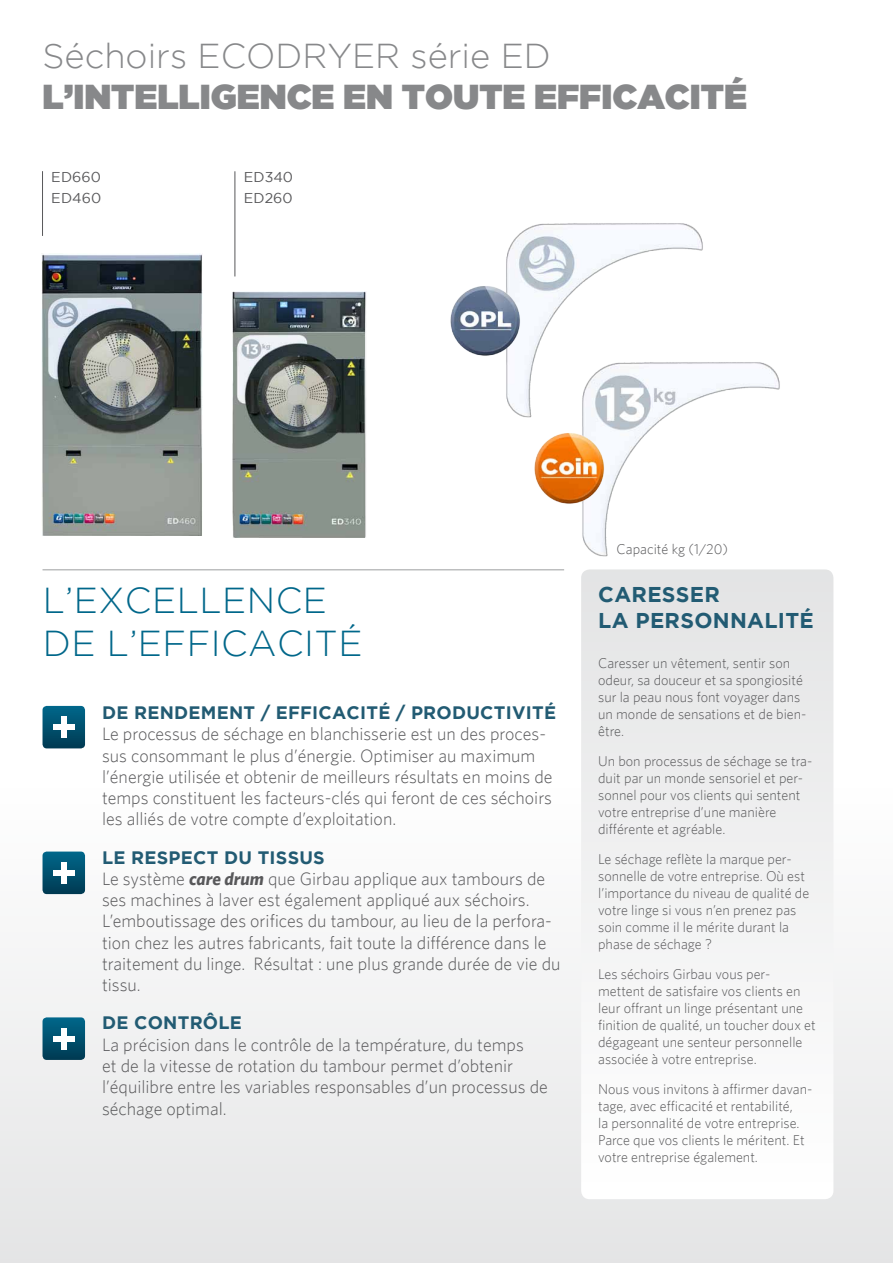
<style>
.page{position:relative;width:893px;height:1263px;background:#fff}
.page>*{position:absolute;margin:0;border:0;box-sizing:border-box;transform-origin:0 0}
.t1{font:300 36px/42.5px "Gotham";letter-spacing:.015em;color:#00678a}
.t2{font:34.5px "Gotham Ultra";color:#87888a}
.t3{font:300 34.5px "Gotham";color:#87888a}
.t4{font:700 21.3px/25.5px "Gotham";letter-spacing:.015em;color:#225b73}
.t5{font:300 18px/21.3px "Whitney";color:#58585a}
.t6{font:700 18px "Gotham";letter-spacing:.015em;color:#225b73}
.t7{font:300 14.25px/17px "Whitney";color:#58585a}
.t8{font:14.25px/21.3px "Gotham";color:#58585a}
.s1{font-weight:700;font-style:italic}
</style>
<div class="page">
<div style="left:0;top:774px;width:893px;height:489px;background:linear-gradient(to bottom,#fff,#e4e5e5)"></div>
<img style="left:232px;top:291px;width:134px;height:247px">
<img style="left:41px;top:253px;width:162px;height:283px">
<svg style="left:581px;top:569px;width:252px;height:630px"></svg>
<hr style="left:43px;top:569px;width:521px;height:1px;background:#9c9e9f">
<svg style="left:43px;top:706px;width:42px;height:42px;background:#075572"></svg>
<div style="left:61px;top:716px;width:5px;height:22px;background:#fff"></div>
<div style="left:53px;top:725px;width:21px;height:5px;background:#fff"></div>
<svg style="left:43px;top:1017px;width:42px;height:43px;background:#0b5874"></svg>
<div style="left:61px;top:1028px;width:5px;height:21px;background:#fff"></div>
<div style="left:53px;top:1036px;width:21px;height:5px;background:#fff"></div>
<svg style="left:43px;top:851px;width:42px;height:43px;background:#0c5875"></svg>
<div style="left:61px;top:862px;width:5px;height:21px;background:#fff"></div>
<div style="left:53px;top:870px;width:21px;height:5px;background:#fff"></div>
<hr style="left:42px;top:171px;width:1px;height:65px;background:#58585a">
<hr style="left:235px;top:171px;width:1px;height:105px;background:#58585a">
<img style="left:506px;top:223px;width:197px;height:195px">
<img style="left:563px;top:341px;width:236px;height:236px">
<img style="left:450px;top:283px;width:74px;height:74px">
<img style="left:534px;top:431px;width:73px;height:74px">
<h2 class="t3" style="left:43px;top:37px;width:510px">Séchoirs ECODRYER série ED</h2>
<h2 class="t2" style="left:43px;top:77px;width:706px">L’INTELLIGENCE EN TOUTE EFFICACITÉ</h2>
<p class="t8" style="left:51px;top:166px;width:51px">ED660<br>ED460</p>
<p class="t8" style="left:244px;top:166px;width:51px">ED340<br>ED260</p>
<h1 class="t1" style="left:43px;top:579px;width:321px">L’EXCELLENCE<br>DE L’EFFICACITÉ</h1>
<p class="t6" style="left:102px;top:702px;width:455px">DE RENDEMENT / EFFICACITÉ / PRODUCTIVITÉ</p>
<p class="t5" style="left:102px;top:723px;width:452px">Le processus de séchage en blanchisserie est un des proces&shy;sus consommant le plus d’énergie. Optimiser au maximum l’énergie utilisée et obtenir de meilleurs résultats en moins de temps constituent les facteurs-clés qui feront de ces séchoirs les alliés de votre compte d’exploitation.</p>
<p class="t6" style="left:102px;top:847px;width:224px">LE RESPECT DU TISSUS</p>
<p class="t5" style="left:102px;top:868px;width:460px">Le système <span class="s1">care drum</span> que Girbau applique aux tambours de ses machines à laver est également appliqué aux séchoirs.<br>L’emboutissage des orifices du tambour, au lieu de la perfora&shy;tion chez les autres fabricants, fait toute la différence dans le traitement du linge. Résultat : une plus grande durée de vie du tissu.</p>
<p class="t6" style="left:102px;top:1013px;width:141px">DE CONTRÔLE</p>
<p class="t5" style="left:102px;top:1033px;width:447px">La précision dans le contrôle de la température, du temps<br>et de la vitesse de rotation du tambour permet d’obtenir l’équilibre entre les variables responsables d’un processus de séchage optimal.</p>
<p class="t7" style="left:617px;top:540px;width:113px">Capacité kg (1/20)</p>
<h3 class="t4" style="left:598px;top:582px;width:217px">CARESSER<br>LA PERSONNALITÉ</h3>
<p class="t7" style="left:598px;top:654px;width:210px">Caresser un vêtement, sentir son odeur, sa douceur et sa spongiosité sur la peau nous font voyager dans un monde de sensations et de bien&shy;être.</p>
<p class="t7" style="left:598px;top:752px;width:216px">Un bon processus de séchage se tra&shy;duit par un monde sensoriel et per&shy;sonnel pour vos clients qui sentent votre entreprise d’une manière différente et agréable.</p>
<p class="t7" style="left:598px;top:850px;width:213px">Le séchage reflète la marque per&shy;sonnelle de votre entreprise. Où est l’importance du niveau de qualité de votre linge si vous n’en prenez pas soin comme il le mérite durant la phase de séchage ?</p>
<p class="t7" style="left:598px;top:965px;width:219px">Les séchoirs Girbau vous per&shy;mettent de satisfaire vos clients en leur offrant un linge présentant une finition de qualité, un toucher doux et dégageant une senteur personnelle associée à votre entreprise.</p>
<p class="t7" style="left:598px;top:1080px;width:216px">Nous vous invitons à affirmer davan&shy;tage, avec efficacité et rentabilité,<br>la personnalité de votre entreprise.<br>Parce que vos clients le méritent. Et votre entreprise également.</p>
</div>
